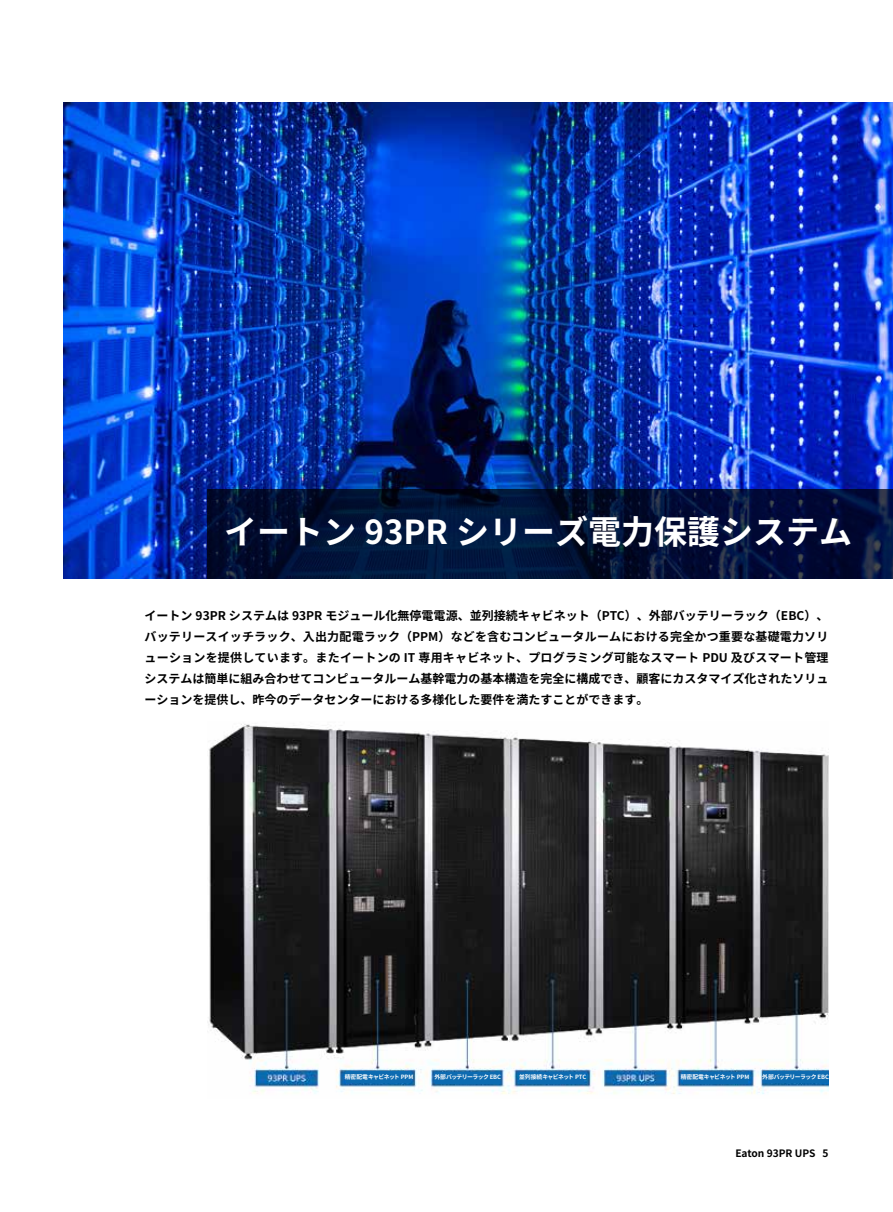
<style>
.page{position:relative;width:893px;height:1212px;background:#fff}
.page>*{position:absolute;margin:0;border:0;box-sizing:border-box;transform-origin:0 0}
.t1{font:700 33px "Noto Sans CJ Kjp";color:#fff}
.t2{font:700 12px/21px "Noto Sans CJ Kjp";color:#000;text-align:justify}
.t3{font:700 10.2px "Noto Sans CJ Kjp";color:#000}
.t4{font:700 5.85px "Noto Sans CJ Kjp";letter-spacing:-.015em;color:#fff}
.t5{font:700 5.85px "Noto Sans CJ Kjp";letter-spacing:-.09em;color:#fff}
.t6{font:700 5.85px "Noto Sans CJ Kjp";letter-spacing:-.03em;color:#fff}
</style>
<div class="page">
<img style="left:64px;top:102px;width:829px;height:476px">
<svg style="left:207px;top:489px;width:686px;height:89px;background:#021136"></svg>
<img style="left:208px;top:724px;width:620px;height:370px">
<div style="left:346px;top:1071px;width:65px;height:11px;background:#0d6bb1"></div>
<div style="left:435px;top:1072px;width:65px;height:11px;background:#0d6bb1"></div>
<div style="left:519px;top:1072px;width:65px;height:11px;background:#0d6bb1"></div>
<div style="left:683px;top:1072px;width:64px;height:11px;background:#0d6bb1"></div>
<div style="left:763px;top:1072px;width:65px;height:11px;background:#0d6bb1"></div>
<h1 class="t1" style="left:224px;top:514px;width:629px">イートン 93PR シリーズ電力保護システム</h1>
<p class="t2" style="left:145px;top:605px;width:685px">イートン 93PR システムは 93PR モジュール化無停電電源、並列接続キャビネット（PTC）、外部バッテリーラック（EBC）、バッテリースイッチラック、入出力配電ラック（PPM）などを含むコンピュータルームにおける完全かつ重要な基礎電力ソリューションを提供しています。またイートンの IT 専用キャビネット、プログラミング可能なスマート PDU 及びスマート管理システムは簡単に組み合わせてコンピュータルーム基幹電力の基本構造を完全に構成でき、顧客にカスタマイズ化されたソリューションを提供し、昨今のデータセンターにおける多様化した要件を満たすことができます。</p>
<p class="t4" style="left:345px;top:1074px;width:70px">精密配電キャビネット PPM</p>
<p class="t5" style="left:434px;top:1074px;width:68px">外部バッテリーラック EBC</p>
<p class="t6" style="left:519px;top:1074px;width:69px">並列接続キャビネット PTC</p>
<p class="t4" style="left:681px;top:1073px;width:70px">精密配電キャビネット PPM</p>
<p class="t5" style="left:762px;top:1073px;width:68px">外部バッテリーラック EBC</p>
<p class="t3" style="left:735px;top:1148px;width:95px">Eaton 93PR UPS 5</p>
</div>
